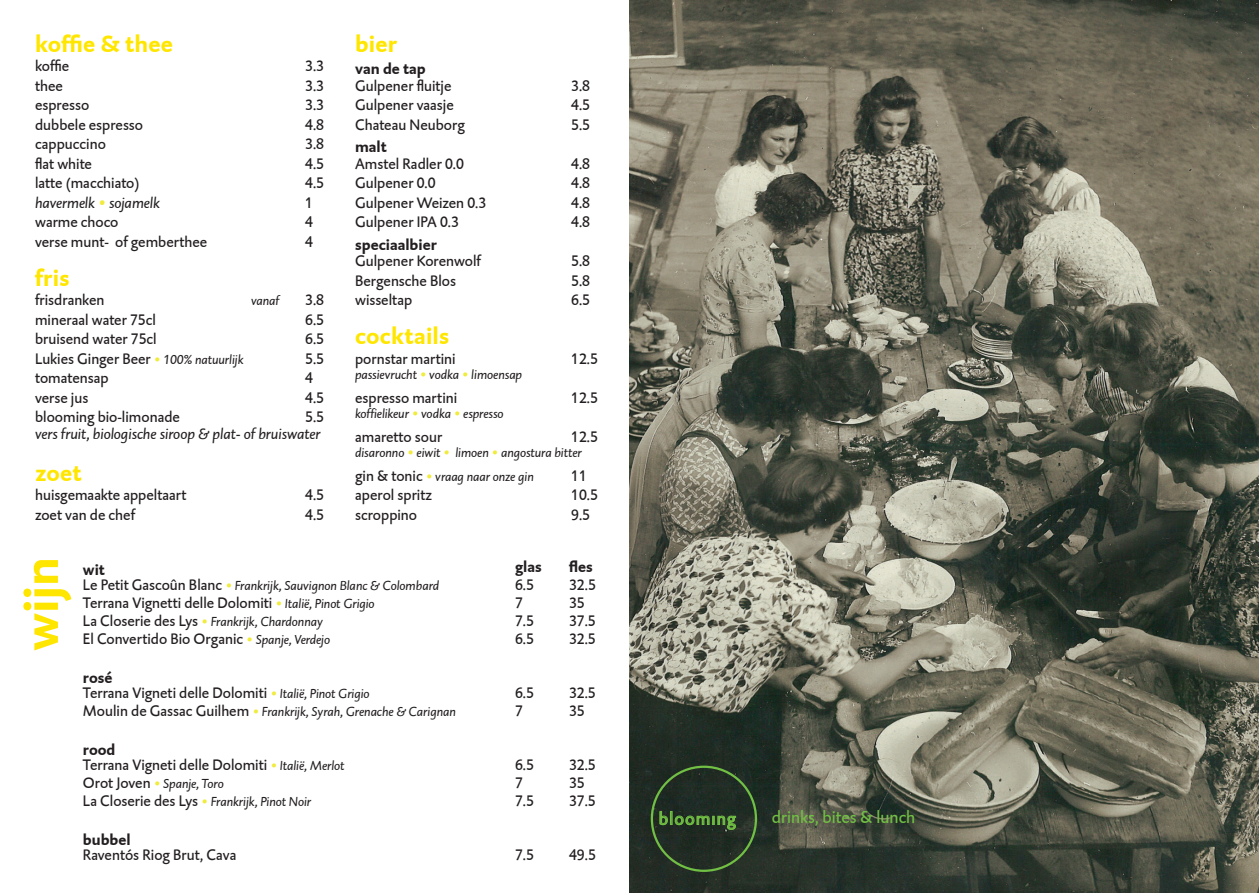
<style>
.page{position:relative;width:1259px;height:893px;background:#fff}
.page>*{position:absolute;margin:0;border:0;box-sizing:border-box;transform-origin:0 0}
.t1{font:700 24px "DTL Caspari T";letter-spacing:.01em;color:#ffe601}
.t2{font:18.15px "DTL Caspari T";letter-spacing:.065em;color:#71bf44}
.t3{font:18px "DTL Caspari T";color:#71bf44}
.t4{font:15.75px "DTL Caspari T";color:#231f20}
.t5{font:italic 15.75px "DTL Caspari T";letter-spacing:-.005em;color:#231f20}
.t6{font:700 15.75px "DTL Caspari T";color:#231f20}
.t7{font:italic 13.5px "DTL Caspari T";letter-spacing:-.005em;color:#231f20}
.s1{color:#f0eb3d}
.s2{font-style:italic;font-size:13.5px;color:#f0eb3d}
.s3{font-style:italic;font-size:13.5px}
.s4{font-style:normal;font-size:15.75px}
</style>
<div class="page">
<img style="left:629px;top:0;width:630px;height:893px">
<svg style="left:23px;top:560px;width:48px;height:90px"></svg>
<div style="left:651px;top:766px;width:106px;height:106px;border:2px solid #71bf44;border-radius:50%"></div>
<p class="t1" style="left:35px;top:27px;width:139px">koffie &amp; thee</p>
<p class="t4" style="left:35px;top:56px;width:36px">koffie</p>
<p class="t4" style="left:305px;top:56px;width:20px">3.3</p>
<p class="t4" style="left:35px;top:75px;width:29px">thee</p>
<p class="t4" style="left:305px;top:75px;width:20px">3.3</p>
<p class="t4" style="left:35px;top:95px;width:56px">espresso</p>
<p class="t4" style="left:305px;top:95px;width:20px">3.3</p>
<p class="t4" style="left:35px;top:114px;width:109px">dubbele espresso</p>
<p class="t4" style="left:305px;top:114px;width:20px">4.8</p>
<p class="t4" style="left:35px;top:134px;width:72px">cappuccino</p>
<p class="t4" style="left:305px;top:134px;width:20px">3.8</p>
<p class="t4" style="left:35px;top:153px;width:58px">flat white</p>
<p class="t4" style="left:305px;top:153px;width:20px">4.5</p>
<p class="t4" style="left:35px;top:173px;width:106px">latte (macchiato)</p>
<p class="t4" style="left:305px;top:173px;width:20px">4.5</p>
<p class="t5" style="left:35px;top:192px;width:126px">havermelk <span class="s1">•</span> sojamelk</p>
<p class="t4" style="left:305px;top:192px;width:9px">1</p>
<p class="t4" style="left:35px;top:212px;width:85px">warme choco</p>
<p class="t4" style="left:305px;top:212px;width:9px">4</p>
<p class="t4" style="left:35px;top:231px;width:174px">verse munt- of gemberthee</p>
<p class="t4" style="left:305px;top:231px;width:9px">4</p>
<p class="t1" style="left:35px;top:261px;width:36px">fris</p>
<p class="t4" style="left:35px;top:290px;width:71px">frisdranken</p>
<p class="t7" style="left:251px;top:292px;width:30px">vanaf</p>
<p class="t4" style="left:305px;top:290px;width:20px">3.8</p>
<p class="t4" style="left:35px;top:309px;width:122px">mineraal water 75cl</p>
<p class="t4" style="left:305px;top:309px;width:20px">6.5</p>
<p class="t4" style="left:35px;top:329px;width:123px">bruisend water 75cl</p>
<p class="t4" style="left:305px;top:329px;width:20px">6.5</p>
<p class="t4" style="left:35px;top:348px;width:210px">Lukies Ginger Beer <span class="s2">•</span> <span class="s3">100% natuurlijk</span></p>
<p class="t4" style="left:305px;top:348px;width:20px">5.5</p>
<p class="t4" style="left:35px;top:368px;width:75px">tomatensap</p>
<p class="t4" style="left:305px;top:368px;width:9px">4</p>
<p class="t4" style="left:35px;top:387px;width:55px">verse jus</p>
<p class="t4" style="left:305px;top:387px;width:20px">4.5</p>
<p class="t4" style="left:35px;top:407px;width:146px">blooming bio-limonade</p>
<p class="t4" style="left:305px;top:407px;width:20px">5.5</p>
<p class="t5" style="left:35px;top:423px;width:287px">vers fruit, biologische siroop &amp; plat- of bruiswater</p>
<p class="t1" style="left:35px;top:456px;width:48px">zoet</p>
<p class="t4" style="left:35px;top:485px;width:153px">huisgemaakte appeltaart</p>
<p class="t4" style="left:305px;top:485px;width:20px">4.5</p>
<p class="t4" style="left:35px;top:504px;width:101px">zoet van de chef</p>
<p class="t4" style="left:305px;top:504px;width:20px">4.5</p>
<p class="t1" style="left:355px;top:27px;width:44px">bier</p>
<p class="t6" style="left:355px;top:58px;width:72px">van de tap</p>
<p class="t4" style="left:355px;top:75px;width:98px">Gulpener fluitje</p>
<p class="t4" style="left:571px;top:75px;width:20px">3.8</p>
<p class="t4" style="left:355px;top:95px;width:100px">Gulpener vaasje</p>
<p class="t4" style="left:571px;top:95px;width:20px">4.5</p>
<p class="t4" style="left:355px;top:114px;width:111px">Chateau Neuborg</p>
<p class="t4" style="left:571px;top:114px;width:20px">5.5</p>
<p class="t6" style="left:355px;top:136px;width:33px">malt</p>
<p class="t4" style="left:355px;top:153px;width:110px">Amstel Radler 0.0</p>
<p class="t4" style="left:571px;top:153px;width:20px">4.8</p>
<p class="t4" style="left:355px;top:173px;width:82px">Gulpener 0.0</p>
<p class="t4" style="left:571px;top:173px;width:20px">4.8</p>
<p class="t4" style="left:355px;top:192px;width:133px">Gulpener Weizen 0.3</p>
<p class="t4" style="left:571px;top:192px;width:20px">4.8</p>
<p class="t4" style="left:355px;top:212px;width:105px">Gulpener IPA 0.3</p>
<p class="t4" style="left:571px;top:212px;width:20px">4.8</p>
<p class="t6" style="left:355px;top:234px;width:83px">speciaalbier</p>
<p class="t4" style="left:355px;top:251px;width:127px">Gulpener Korenwolf</p>
<p class="t4" style="left:571px;top:251px;width:20px">5.8</p>
<p class="t4" style="left:355px;top:270px;width:102px">Bergensche Blos</p>
<p class="t4" style="left:571px;top:270px;width:20px">5.8</p>
<p class="t4" style="left:355px;top:290px;width:59px">wisseltap</p>
<p class="t4" style="left:571px;top:290px;width:20px">6.5</p>
<p class="t1" style="left:355px;top:320px;width:96px">cocktails</p>
<p class="t4" style="left:355px;top:348px;width:102px">pornstar martini</p>
<p class="t4" style="left:571px;top:348px;width:28px">12.5</p>
<p class="t7" style="left:355px;top:366px;width:169px">passievrucht <span class="s1">•</span> vodka <span class="s1">•</span> limoensap</p>
<p class="t4" style="left:355px;top:387px;width:104px">espresso martini</p>
<p class="t4" style="left:571px;top:387px;width:28px">12.5</p>
<p class="t7" style="left:355px;top:405px;width:150px">koffielikeur <span class="s1">•</span> vodka <span class="s1">•</span> espresso</p>
<p class="t4" style="left:355px;top:426px;width:89px">amaretto sour</p>
<p class="t4" style="left:571px;top:426px;width:28px">12.5</p>
<p class="t7" style="left:355px;top:444px;width:228px">disaronno <span class="s1">•</span> eiwit <span class="s1">•</span> limoen <span class="s1">•</span> angostura bitter</p>
<p class="t7" style="left:355px;top:468px;width:180px"><span class="s4">gin &amp; tonic</span> <span class="s1">•</span> vraag naar onze gin</p>
<p class="t4" style="left:571px;top:465px;width:17px">11</p>
<p class="t4" style="left:355px;top:485px;width:78px">aperol spritz</p>
<p class="t4" style="left:571px;top:485px;width:28px">10.5</p>
<p class="t4" style="left:355px;top:504px;width:64px">scroppino</p>
<p class="t4" style="left:571px;top:504px;width:20px">9.5</p>
<p class="t6" style="left:83px;top:559px;width:24px">wit</p>
<p class="t6" style="left:515px;top:556px;width:28px">glas</p>
<p class="t6" style="left:569px;top:556px;width:25px">fles</p>
<p class="t7" style="left:83px;top:577px;width:358px"><span class="s4">Le Petit Gascoûn Blanc</span> <span class="s1">•</span> Frankrijk, Sauvignon Blanc &amp; Colombard</p>
<p class="t4" style="left:515px;top:574px;width:20px">6.5</p>
<p class="t4" style="left:569px;top:574px;width:28px">32.5</p>
<p class="t4" style="left:83px;top:592px;width:293px">Terrana Vignetti delle Dolomiti <span class="s2">•</span> <span class="s3">Italië, Pinot Grigio</span></p>
<p class="t4" style="left:515px;top:592px;width:9px">7</p>
<p class="t4" style="left:569px;top:592px;width:17px">35</p>
<p class="t7" style="left:83px;top:613px;width:241px"><span class="s4">La Closerie des Lys</span> <span class="s1">•</span> Frankrijk, Chardonnay</p>
<p class="t4" style="left:515px;top:610px;width:20px">7.5</p>
<p class="t4" style="left:569px;top:610px;width:28px">37.5</p>
<p class="t4" style="left:83px;top:628px;width:249px">El Convertido Bio Organic <span class="s2">•</span> <span class="s3">Spanje, Verdejo</span></p>
<p class="t4" style="left:515px;top:628px;width:20px">6.5</p>
<p class="t4" style="left:569px;top:628px;width:28px">32.5</p>
<p class="t6" style="left:83px;top:667px;width:31px">rosé</p>
<p class="t4" style="left:83px;top:682px;width:288px">Terrana Vigneti delle Dolomiti <span class="s2">•</span> <span class="s3">Italië, Pinot Grigio</span></p>
<p class="t4" style="left:515px;top:682px;width:20px">6.5</p>
<p class="t4" style="left:569px;top:682px;width:28px">32.5</p>
<p class="t7" style="left:83px;top:703px;width:374px"><span class="s4">Moulin de Gassac Guilhem</span> <span class="s1">•</span> Frankrijk, Syrah, Grenache &amp; Carignan</p>
<p class="t4" style="left:515px;top:700px;width:9px">7</p>
<p class="t4" style="left:569px;top:700px;width:17px">35</p>
<p class="t6" style="left:83px;top:739px;width:34px">rood</p>
<p class="t4" style="left:83px;top:754px;width:263px">Terrana Vigneti delle Dolomiti <span class="s2">•</span> <span class="s3">Italië, Merlot</span></p>
<p class="t4" style="left:515px;top:754px;width:20px">6.5</p>
<p class="t4" style="left:569px;top:754px;width:28px">32.5</p>
<p class="t7" style="left:83px;top:775px;width:142px"><span class="s4">Orot Joven</span> <span class="s1">•</span> Spanje, Toro</p>
<p class="t4" style="left:515px;top:772px;width:9px">7</p>
<p class="t4" style="left:569px;top:772px;width:17px">35</p>
<p class="t7" style="left:83px;top:793px;width:230px"><span class="s4">La Closerie des Lys</span> <span class="s1">•</span> Frankrijk, Pinot Noir</p>
<p class="t4" style="left:515px;top:790px;width:20px">7.5</p>
<p class="t4" style="left:569px;top:790px;width:28px">37.5</p>
<p class="t6" style="left:83px;top:829px;width:49px">bubbel</p>
<p class="t4" style="left:83px;top:844px;width:155px">Raventós Riog Brut, Cava</p>
<p class="t4" style="left:515px;top:844px;width:20px">7.5</p>
<p class="t4" style="left:569px;top:844px;width:28px">49.5</p>
<p class="t2" style="left:659px;top:807px;width:78px">bloomıng</p>
<p class="t3" style="left:772px;top:806px;width:145px">drinks, bites &amp; lunch</p>
</div>
